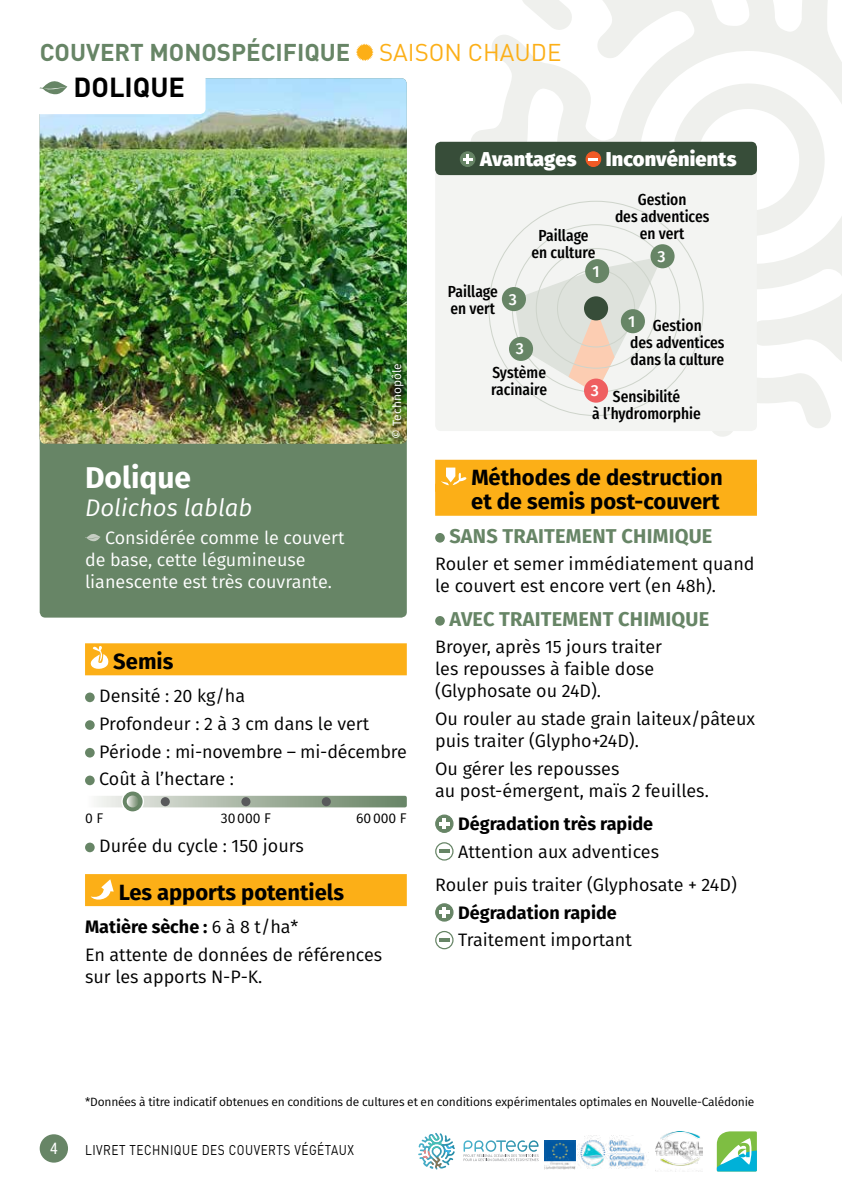
<style>
.page{position:relative;width:842px;height:1191px;background:#fff}
.page>*{position:absolute;margin:0;border:0;box-sizing:border-box;transform-origin:0 0}
.t1{font:700 30px "Fira Sans";color:#fff}
.t2{font:700 27.2px "DIN";color:#000}
.t3{font:700 24px "DIN";color:#678566}
.t4{font:italic 24px "Fira Sans";color:#fff}
.t5{font:700 22px/24px "Fira Sans";color:#000}
.t6{font:700 20px "Fira Sans";letter-spacing:.01em;color:#678566}
.t7{font:800 20px "Fira Sans";letter-spacing:.01em;color:#fff}
.t8{font:18px/22px "Fira Sans";color:#000}
.t9{font:18px/22px "Fira Sans";color:#fff}
.t10{font:700 18px "Fira Sans";color:#000}
.t11{font:500 16px/17px "Fira Sans Condensed";color:#000;text-align:center}
.t12{font:500 16px "Fira Sans";color:#fff}
.t13{font:condensed 16px "Helvetica Neue";color:#fff}
.t14{font:14px "DIN";letter-spacing:.04em;color:#000;scale:.85 1}
.t15{font:14px "Fira Sans";color:#000}
.t16{font:12px "Fira Sans";letter-spacing:-.015em;color:#000}
.t17{font:12px "Fira Sans";color:#fff}
.s1{font-weight:400;color:#fcaf17}
.s2{font-weight:700}
</style>
<div class="page">
<div style="left:40px;top:1134px;width:28px;height:28px;background:#678566;border-radius:50%"></div>
<svg style="left:717px;top:1131px;width:40px;height:40px"></svg>
<img style="left:545px;top:1140px;width:31px;height:29px">
<svg style="left:419px;top:1133px;width:19px;height:25px"></svg>
<svg style="left:427px;top:1135px;width:15px;height:15px"></svg>
<svg style="left:421px;top:1150px;width:9px;height:8px"></svg>
<svg style="left:445px;top:1145px;width:8px;height:8px"></svg>
<svg style="left:432px;top:1157px;width:10px;height:10px"></svg>
<svg style="left:464px;top:1140px;width:75px;height:21px"></svg>
<img style="left:578px;top:1135px;width:71px;height:34px">
<img style="left:655px;top:1131px;width:47px;height:40px">
<svg style="left:464px;top:0;width:378px;height:437px"></svg>
<div style="left:40px;top:315px;width:367px;height:302px;background:#678566;border-radius:6px"></div>
<div style="left:435px;top:142px;width:322px;height:289px;background:#f3f4f2;border-radius:6px"></div>
<svg style="left:514px;top:256px;width:148px;height:137px"></svg>
<img style="left:40px;top:78px;width:367px;height:366px">
<div style="left:435px;top:142px;width:322px;height:33px;background:#374d39;border-radius:6px"></div>
<div style="left:0;top:48px;width:206px;height:66px;background:#fff;border-radius:6px"></div>
<svg style="left:356px;top:44px;width:18px;height:17px"></svg>
<svg style="left:39px;top:81px;width:29px;height:13px"></svg>
<svg style="left:85px;top:534px;width:16px;height:7px"></svg>
<div style="left:85px;top:643px;width:322px;height:32px;background:#fcaf17"></div>
<div style="left:85px;top:874px;width:322px;height:32px;background:#fcaf17"></div>
<svg style="left:90px;top:646px;width:19px;height:23px"></svg>
<div style="left:85px;top:692px;width:10px;height:10px;background:#678566;border-radius:50%"></div>
<div style="left:85px;top:720px;width:10px;height:10px;background:#678566;border-radius:50%"></div>
<div style="left:85px;top:748px;width:10px;height:9px;background:#678566;border-radius:50%"></div>
<div style="left:85px;top:775px;width:10px;height:10px;background:#678566;border-radius:50%"></div>
<svg style="left:121px;top:790px;width:23px;height:23px"></svg>
<svg style="left:123px;top:791px;width:20px;height:20px"></svg>
<svg style="left:96px;top:795px;width:311px;height:12px"></svg>
<div style="left:85px;top:842px;width:10px;height:10px;background:#678566;border-radius:50%"></div>
<svg style="left:91px;top:879px;width:23px;height:21px"></svg>
<div style="left:435px;top:460px;width:322px;height:32px;background:#fcaf17"></div>
<div style="left:435px;top:484px;width:322px;height:32px;background:#fcaf17"></div>
<svg style="left:441px;top:467px;width:26px;height:18px"></svg>
<div style="left:435px;top:533px;width:10px;height:9px;background:#678566;border-radius:50%"></div>
<div style="left:435px;top:616px;width:10px;height:9px;background:#678566;border-radius:50%"></div>
<div style="left:436px;top:815px;width:17px;height:17px;background:#678566;border-radius:50%"></div>
<div style="left:435px;top:814px;width:19px;height:19px;border:1px solid #678566;border-radius:50%"></div>
<svg style="left:439px;top:818px;width:11px;height:11px"></svg>
<div style="left:435px;top:842px;width:19px;height:18px;border:1px solid #678566;border-radius:50%"></div>
<svg style="left:439px;top:850px;width:11px;height:3px"></svg>
<div style="left:436px;top:904px;width:17px;height:17px;background:#678566;border-radius:50%"></div>
<div style="left:435px;top:903px;width:19px;height:18px;border:1px solid #678566;border-radius:50%"></div>
<svg style="left:439px;top:907px;width:11px;height:10px"></svg>
<div style="left:435px;top:931px;width:19px;height:18px;border:1px solid #678566;border-radius:50%"></div>
<svg style="left:439px;top:938px;width:11px;height:3px"></svg>
<div style="left:460px;top:152px;width:15px;height:14px;background:#678566;border-radius:50%"></div>
<div style="left:460px;top:151px;width:15px;height:16px;border:1px solid #678566;border-radius:50%"></div>
<svg style="left:463px;top:155px;width:9px;height:9px"></svg>
<div style="left:586px;top:152px;width:15px;height:14px;background:#f15a25;border-radius:50%"></div>
<div style="left:585px;top:151px;width:16px;height:16px;border:1px solid #f15a25;border-radius:50%"></div>
<svg style="left:589px;top:158px;width:9px;height:2px"></svg>
<div style="left:584px;top:296px;width:24px;height:24px;background:#374d39;border-radius:50%"></div>
<div style="left:584px;top:378px;width:24px;height:25px;background:#ef5f61;border-radius:50%"></div>
<div style="left:509px;top:337px;width:24px;height:24px;background:#678566;border-radius:50%"></div>
<div style="left:650px;top:244px;width:25px;height:24px;background:#678566;border-radius:50%"></div>
<div style="left:502px;top:287px;width:24px;height:24px;background:#678566;border-radius:50%"></div>
<div style="left:585px;top:259px;width:24px;height:24px;background:#678566;border-radius:50%"></div>
<div style="left:390px;top:364px;width:18px;height:78px;background:#000;opacity:.89"></div>
<div style="left:621px;top:309px;width:24px;height:24px;background:#678566;border-radius:50%"></div>
<h3 class="t3" style="left:40px;top:37px;width:523px">COUVERT MONOSPÉCIFIQUE <span class="s1">SAISON CHAUDE</span></h3>
<h2 class="t2" style="left:74px;top:69px;width:113px">DOLIQUE</h2>
<p class="t7" style="left:480px;top:141px;width:98px">Avantages</p>
<p class="t7" style="left:606px;top:141px;width:132px">Inconvénients</p>
<h1 class="t1" style="left:85px;top:452px;width:108px">Dolique</h1>
<h3 class="t4" style="left:85px;top:490px;width:169px">Dolichos lablab</h3>
<p class="t9" style="left:85px;top:526px;width:261px;text-indent:20px">Considérée comme le couvert de base, cette légumineuse lianescente est très couvrante.</p>
<p class="t17" style="left:388px;top:439px;width:77px;rotate:-90deg">© Technopôle</p>
<p class="t5" style="left:113px;top:647px;width:62px">Semis</p>
<p class="t8" style="left:99px;top:681px;width:309px;line-height:27.6px">Densité : 20 kg/ha<br>Profondeur : 2 à 3 cm dans le vert<br>Période : mi-novembre – mi-décembre<br>Coût à l’hectare :</p>
<p class="t15" style="left:85px;top:808px;width:20px">0 F</p>
<p class="t15" style="left:221px;top:808px;width:52px">30000 F</p>
<p class="t15" style="left:356px;top:808px;width:52px">60000 F</p>
<p class="t8" style="left:99px;top:834px;width:206px">Durée du cycle : 150 jours</p>
<p class="t5" style="left:119px;top:878px;width:227px">Les apports potentiels</p>
<p class="t8" style="left:85px;top:912px;width:299px;line-height:27.6px"><span class="s2">Matière sèche :</span> 6 à 8 t/ha*<br>En attente de données de références</p>
<p class="t8" style="left:85px;top:965px;width:179px">sur les apports N-P-K.</p>
<p class="t11" style="left:531px;top:225px;width:66px">Paillage en culture</p>
<p class="t12" style="left:592px;top:258px;width:9px">1</p>
<p class="t11" style="left:615px;top:189px;width:96px">Gestion<br>des adventices en vert</p>
<p class="t12" style="left:657px;top:243px;width:10px">3</p>
<p class="t11" style="left:448px;top:281px;width:52px;text-align:left">Paillage en vert</p>
<p class="t12" style="left:509px;top:286px;width:10px">3</p>
<p class="t12" style="left:516px;top:336px;width:10px">3</p>
<p class="t11" style="left:491px;top:362px;width:58px;text-align:left">Système racinaire</p>
<p class="t12" style="left:628px;top:308px;width:9px">1</p>
<p class="t11" style="left:630px;top:315px;width:96px">Gestion<br>des adventices dans la culture</p>
<p class="t12" style="left:591px;top:378px;width:10px">3</p>
<p class="t11" style="left:592px;top:386px;width:110px">Sensibilité<br>à l’hydromorphie</p>
<p class="t5" style="left:471px;top:464px;width:253px">Méthodes de destruction et de semis post-couvert</p>
<p class="t6" style="left:449px;top:519px;width:265px">SANS TRAITEMENT CHIMIQUE</p>
<p class="t8" style="left:435px;top:552px;width:321px">Rouler et semer immédiatement quand le couvert est encore vert (en 48h).</p>
<p class="t6" style="left:449px;top:602px;width:261px">AVEC TRAITEMENT CHIMIQUE</p>
<p class="t8" style="left:435px;top:635px;width:228px">Broyer, après 15 jours traiter les repousses à faible dose (Glyphosate ou 24D).</p>
<p class="t8" style="left:435px;top:707px;width:321px">Ou rouler au stade grain laiteux/pâteux puis traiter (Glypho+24D).</p>
<p class="t8" style="left:435px;top:757px;width:275px">Ou gérer les repousses<br>au post-émergent, maïs 2 feuilles.</p>
<p class="t10" style="left:458px;top:808px;width:196px">Dégradation très rapide</p>
<p class="t8" style="left:435px;top:834px;width:303px;line-height:33.4px;text-indent:23px">Attention aux adventices<br>Rouler puis traiter (Glyphosate + 24D)</p>
<p class="t10" style="left:458px;top:897px;width:160px">Dégradation rapide</p>
<p class="t8" style="left:458px;top:928px;width:175px">Traitement important</p>
<p class="t16" style="left:85px;top:1092px;width:671px">*Données à titre indicatif obtenues en conditions de cultures et en conditions expérimentales optimales en Nouvelle-Calédonie</p>
<p class="t13" style="left:50px;top:1139px;width:9px">4</p>
<p class="t14" style="left:85px;top:1140px;width:318px">LIVRET TECHNIQUE DES COUVERTS VÉGÉTAUX</p>
</div>
